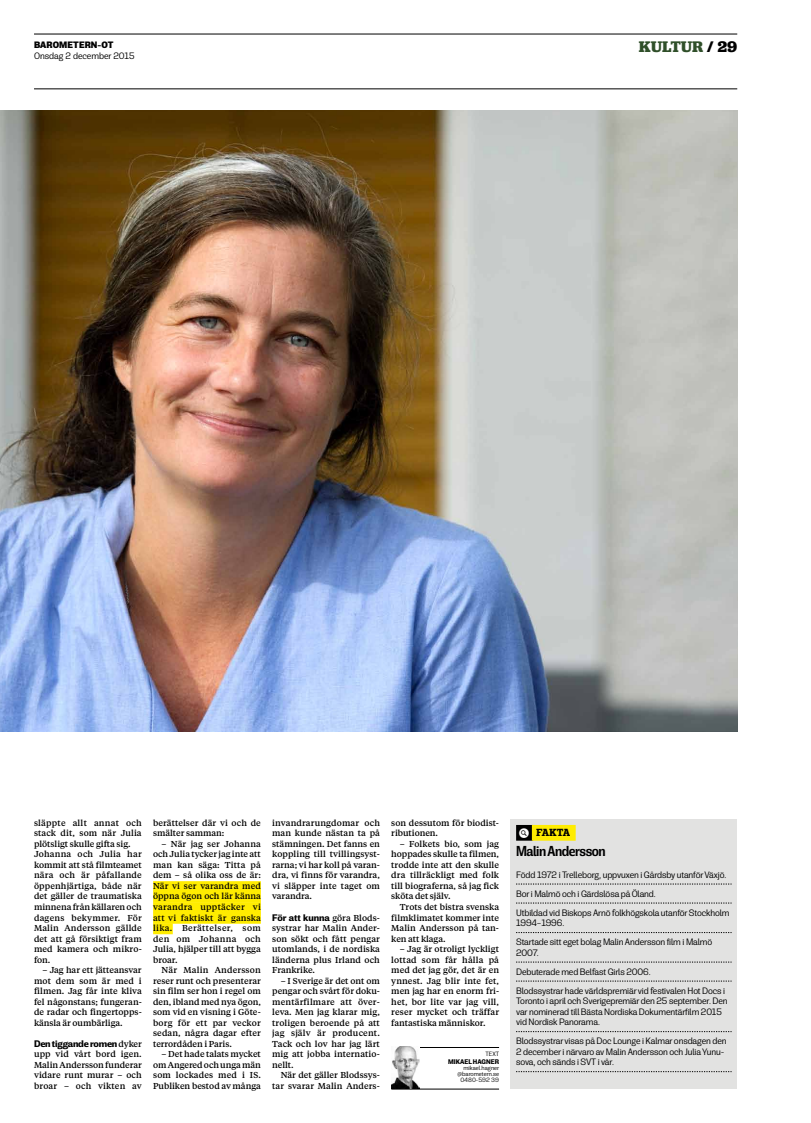
<style>
.page{position:relative;width:811px;height:1123px;background:#fff}
.page>*{position:absolute;margin:0;border:0;box-sizing:border-box;transform-origin:0 0}
.t1{font:700 16px "Jubilat";letter-spacing:-.01em;color:#2f4f29}
.t2{font:500 semi-condensed 14px "Rude";letter-spacing:-.03em;color:#000}
.t3{font:700 10px "Rude Slab";letter-spacing:-.025em;color:#000}
.t4{font:700 9.2px "Rude";letter-spacing:-.02em;color:#000}
.t5{font:300 9px/19px "Rude";letter-spacing:-.01em;color:#000}
.t6{font:800 9px "Rude";letter-spacing:.01em;color:#000}
.t7{font:500 8.6px/10.5px "Tiempos Text";letter-spacing:.005em;color:#000;text-align:justify}
.t8{font:500 8.6px "Tiempos Text";letter-spacing:.03em;color:#000}
.t9{font:500 8.6px "Tiempos Text";letter-spacing:.035em;color:#000}
.t10{font:700 6.5px "Rude";color:#000}
.t11{font:300 6px/6.3px "Rude";color:#000;text-align:right}
.s1{color:#000}
.s2{font-family:"Tiempos Text";font-weight:500;font-size:8.6px}
</style>
<div class="page">
<hr style="left:34px;top:34px;width:703px;height:1px;background:#000">
<hr style="left:34px;top:89px;width:703px;height:1px;background:#000">
<div style="left:510px;top:819px;width:227px;height:270px;background:#e2e2e1"></div>
<div style="left:516px;top:825px;width:17px;height:15px;background:#000"></div>
<div style="left:532px;top:825px;width:43px;height:15px;background:#ffec00"></div>
<svg style="left:516px;top:883px;width:215px;height:1px"></svg>
<svg style="left:516px;top:903px;width:215px;height:1px"></svg>
<svg style="left:516px;top:932px;width:215px;height:1px"></svg>
<svg style="left:516px;top:962px;width:215px;height:1px"></svg>
<svg style="left:516px;top:981px;width:215px;height:1px"></svg>
<svg style="left:516px;top:1031px;width:215px;height:1px"></svg>
<svg style="left:516px;top:1071px;width:215px;height:1px"></svg>
<div style="left:153px;top:881px;width:108px;height:11px;background:#ffec00"></div>
<div style="left:153px;top:891px;width:108px;height:11px;background:#ffec00"></div>
<div style="left:153px;top:902px;width:108px;height:11px;background:#ffec00"></div>
<div style="left:153px;top:912px;width:108px;height:11px;background:#ffec00"></div>
<div style="left:153px;top:923px;width:20px;height:11px;background:#ffec00"></div>
<hr style="left:391px;top:1047px;width:108px;height:1px;background:#000">
<hr style="left:391px;top:1088px;width:108px;height:1px;background:#000">
<img style="left:391px;top:1046px;width:29px;height:42px">
<img style="left:0;top:110px;width:737px;height:621px">
<p class="t6" style="left:34px;top:39px;width:75px">BAROMETERN-OT</p>
<p class="t1" style="left:639px;top:36px;width:100px">KULTUR <span class="s1">/ 29</span></p>
<p class="t5" style="left:34px;top:46px;width:102px">onsdag 2 december 2015</p>
<p class="t7" style="left:34px;top:817px;width:109px;text-align:left">släppte allt annat och stack dit, som när Julia plötsligt skulle gifta sig.<br>Johanna och Julia har kommit att stå filmteamet nära och är påfallande öppenhjärtiga, både när det gäller de traumatiska minnena från källaren och dagens bekymmer. För<br>Malin Andersson gällde det att gå försiktigt fram med kamera och mikro&shy;fon.</p>
<p class="t7" style="left:34px;top:964px;width:109px;text-indent:9px">– Jag har ett jätteansvar mot dem som är med i filmen. Jag får inte kliva fel någonstans; fungeran&shy;de radar och fingertopps&shy;känsla är oumbärliga.</p>
<p class="t4" style="left:34px;top:1037px;width:109px">Den tiggande romen <span class="s2">dyker</span></p>
<p class="t7" style="left:34px;top:1048px;width:109px">upp vid vårt bord igen.<br>Malin Andersson funderar vidare runt murar – och broar – och vikten av</p>
<p class="t7" style="left:153px;top:817px;width:109px">berättelser där vi och de smälter samman:</p>
<p class="t7" style="left:162px;top:838px;width:101px">– När jag ser Johanna</p>
<p class="t7" style="left:153px;top:848px;width:109px">och Julia tycker jag inte att</p>
<p class="t7" style="left:153px;top:859px;width:109px">man kan säga: Titta på</p>
<p class="t7" style="left:153px;top:869px;width:109px">dem – så olika oss de är:</p>
<p class="t7" style="left:153px;top:880px;width:109px">När vi ser varandra med</p>
<p class="t7" style="left:153px;top:890px;width:109px">öppna ögon och lär känna</p>
<p class="t8" style="left:153px;top:901px;width:109px">varandra upptäcker vi</p>
<p class="t7" style="left:153px;top:911px;width:109px">att vi faktiskt är ganska</p>
<p class="t9" style="left:153px;top:922px;width:109px">lika. Berättelser, som</p>
<p class="t8" style="left:153px;top:932px;width:109px">den om Johanna och</p>
<p class="t7" style="left:153px;top:943px;width:109px">Julia, hjälper till att bygga</p>
<p class="t7" style="left:153px;top:954px;width:26px">broar.</p>
<p class="t7" style="left:162px;top:964px;width:101px">När Malin Andersson</p>
<p class="t7" style="left:153px;top:975px;width:109px">reser runt och presenterar</p>
<p class="t7" style="left:153px;top:985px;width:109px">sin film ser hon i regel om</p>
<p class="t7" style="left:153px;top:996px;width:109px">den, ibland med nya ögon,</p>
<p class="t7" style="left:153px;top:1006px;width:109px">som vid en visning i Göte-</p>
<p class="t7" style="left:153px;top:1017px;width:109px">borg för ett par veckor</p>
<p class="t7" style="left:153px;top:1027px;width:109px">sedan, några dagar efter</p>
<p class="t7" style="left:153px;top:1038px;width:80px">terrordåden i Paris.</p>
<p class="t7" style="left:153px;top:1048px;width:109px;text-indent:9px">– Det hade talats mycket om Angered och unga män som lockades med i IS.<br>Publiken bestod av många</p>
<p class="t7" style="left:272px;top:817px;width:109px">invandrarungdomar och man kunde nästan ta på stämningen. Det fanns en koppling till tvillingsyst&shy;rarna; vi har koll på varan&shy;dra, vi finns för varandra, vi släpper inte taget om varandra.</p>
<p class="t4" style="left:272px;top:911px;width:109px">För att kunna <span class="s2">göra Blods-</span></p>
<p class="t7" style="left:272px;top:922px;width:109px">systrar har Malin Ander&shy;son sökt och fått pengar utomlands, i de nordiska länderna plus Irland och Frankrike.</p>
<p class="t7" style="left:281px;top:975px;width:101px">– I Sverige är det ont om</p>
<p class="t7" style="left:272px;top:985px;width:109px">pengar och svårt för doku-</p>
<p class="t7" style="left:272px;top:996px;width:109px">mentärfilmare att över-</p>
<p class="t7" style="left:272px;top:1006px;width:109px">leva. Men jag klarar mig,</p>
<p class="t7" style="left:272px;top:1017px;width:109px">troligen beroende på att</p>
<p class="t7" style="left:272px;top:1027px;width:109px">jag själv är producent.</p>
<p class="t7" style="left:272px;top:1038px;width:109px">Tack och lov har jag lärt</p>
<p class="t7" style="left:272px;top:1048px;width:109px">mig att jobba internatio-</p>
<p class="t7" style="left:272px;top:1059px;width:23px">nellt.</p>
<p class="t7" style="left:281px;top:1069px;width:101px">När det gäller Blodssys-</p>
<p class="t7" style="left:272px;top:1080px;width:109px">tar svarar Malin Anders-</p>
<p class="t7" style="left:391px;top:817px;width:109px">son dessutom för biodist&shy;ributionen.</p>
<p class="t7" style="left:400px;top:838px;width:101px">– Folkets bio, som jag</p>
<p class="t7" style="left:391px;top:848px;width:109px">hoppades skulle ta filmen,</p>
<p class="t7" style="left:391px;top:859px;width:109px">trodde inte att den skulle</p>
<p class="t7" style="left:391px;top:869px;width:109px">dra tillräckligt med folk</p>
<p class="t7" style="left:391px;top:880px;width:109px">till biograferna, så jag fick</p>
<p class="t7" style="left:391px;top:890px;width:61px">sköta det själv.</p>
<p class="t7" style="left:400px;top:901px;width:101px">Trots det bistra svenska</p>
<p class="t7" style="left:391px;top:911px;width:109px">filmklimatet kommer inte</p>
<p class="t7" style="left:391px;top:922px;width:109px">Malin Andersson på tan-</p>
<p class="t7" style="left:391px;top:932px;width:56px">ken att klaga.</p>
<p class="t7" style="left:391px;top:943px;width:109px;text-indent:9px">– Jag är otroligt lyckligt lottad som får hålla på med det jag gör, det är en ynnest. Jag blir inte fet, men jag har en enorm fri&shy;het, bor lite var jag vill, reser mycket och träffar fantastiska människor.</p>
<p class="t11" style="left:485px;top:1050px;width:15px">TEXT</p>
<p class="t10" style="left:448px;top:1057px;width:52px">Mikael Hagner</p>
<p class="t11" style="left:457px;top:1064px;width:43px">mikael.hagner @barometern.se<br>0480-592 39</p>
<p class="t3" style="left:536px;top:826px;width:36px">Fakta</p>
<p class="t2" style="left:516px;top:842px;width:91px">Malin Andersson</p>
<p class="t5" style="left:516px;top:865px;width:215px">Född 1972 i Trelleborg, uppvuxen i Gårdsby utanför Växjö.<br>Bor i Malmö och i Gärdslösa på Öland.<br>Utbildad vid Biskops Arnö folkhögskola utanför Stockholm</p>
<p class="t5" style="left:516px;top:913px;width:198px">1994–1996.<br>Startade sitt eget bolag Malin Andersson film i Malmö</p>
<p class="t5" style="left:516px;top:943px;width:211px">2007.<br>Debuterade med Belfast Girls 2006.<br>Blodssystrar hade världspremiär vid festivalen Hot Docs i</p>
<p class="t5" style="left:516px;top:995px;width:213px;line-height:10.5px">Toronto i april och Sverigepremiär den 25 september. Den var nominerad till Bästa Nordiska Dokumentärfilm 2015 vid Nordisk Panorama.</p>
<p class="t5" style="left:516px;top:1035px;width:212px;line-height:10.5px">Blodssystrar visas på Doc Lounge i Kalmar onsdagen den<br>2 december i närvaro av Malin Andersson och Julia Yunu&shy;sova, och sänds i SVT i vår.</p>
</div>
